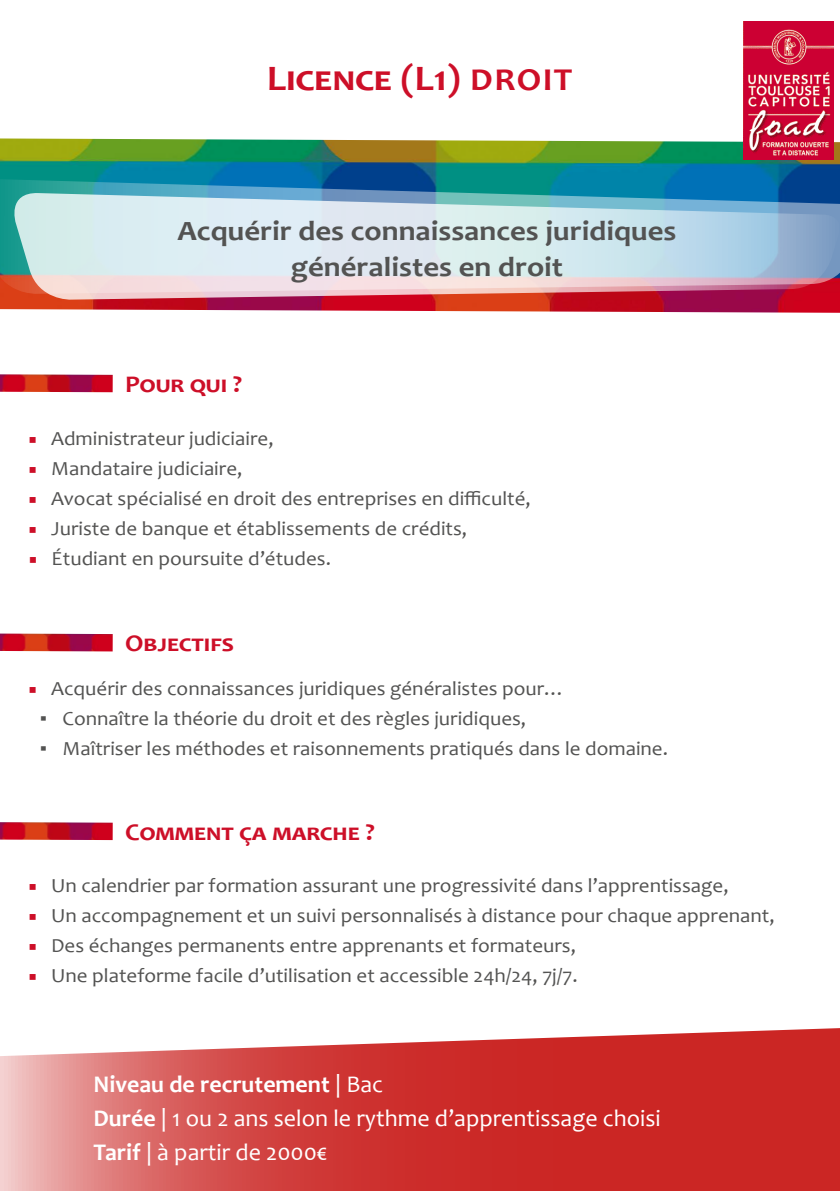
<style>
.page{position:relative;width:840px;height:1191px;background:#fff}
.page>*{position:absolute;margin:0;border:0;box-sizing:border-box;transform-origin:0 0}
.t1{font:700 36px "Candara";color:#cd0f28;scale:1.1 1}
.t2{font:700 28px/36px "Candara";color:#535352;text-align:center;scale:1.1 1}
.t3{font:24px/34px "Candara";color:#fff}
.t4{font:700 24px "Candara";color:#cd0f28;scale:1.1 1}
.t5{font:20px "Candara";color:#535352;scale:1.05 1}
.s1{font-size:32px}
.s2{font-family:"Minion Pro";color:#cd0f28}
.s3{font-family:"Verdana"}
.s4{font-weight:700}
</style>
<div class="page">
<img style="left:0;top:138px;width:839px;height:175px">
<svg style="left:0;top:178px;width:839px;height:116px;background:#127ca0"></svg>
<svg style="left:7px;top:192px;width:832px;height:108px;background:#c2cad5"></svg>
<svg style="left:0;top:1028px;width:839px;height:163px;background:#d55250"></svg>
<img style="left:0;top:374px;width:113px;height:18px">
<img style="left:0;top:633px;width:113px;height:18px">
<img style="left:0;top:822px;width:113px;height:18px">
<img style="left:742px;top:21px;width:91px;height:138px">
<h1 class="t1" style="left:267px;top:56px;width:279px">Licence (L1) <span class="s1">droit</span></h1>
<h2 class="t2" style="left:177px;top:212px;width:455px">Acquérir des connaissances juridiques généralistes en droit</h2>
<p class="t4" style="left:125px;top:369px;width:108px">Pour qui ?</p>
<p class="t5" style="left:28px;top:426px;width:235px"><span class="s2">■</span> Administrateur judiciaire,</p>
<p class="t5" style="left:28px;top:456px;width:205px"><span class="s2">■</span> Mandataire judiciaire,</p>
<p class="t5" style="left:28px;top:486px;width:479px"><span class="s2">■</span> Avocat spécialisé en droit des entreprises en difficulté,</p>
<p class="t5" style="left:28px;top:516px;width:419px"><span class="s2">■</span> Juriste de banque et établissements de crédits,</p>
<p class="t5" style="left:29px;top:546px;width:289px"><span class="s2">■</span> Étudiant en poursuite d’études.</p>
<p class="t4" style="left:125px;top:628px;width:100px">Objectifs</p>
<p class="t5" style="left:28px;top:675px;width:512px"><span class="s2">■</span> Acquérir des connaissances juridiques généralistes pour…</p>
<p class="t5" style="left:40px;top:705px;width:464px"><span class="s3">▪</span> Connaître la théorie du droit et des règles juridiques,</p>
<p class="t5" style="left:40px;top:735px;width:599px"><span class="s3">▪</span> Maîtriser les méthodes et raisonnements pratiqués dans le domaine.</p>
<p class="t4" style="left:125px;top:817px;width:228px">Comment ça marche ?</p>
<p class="t5" style="left:28px;top:873px;width:668px"><span class="s2">■</span> Un calendrier par formation assurant une progressivité dans l’apprentissage,</p>
<p class="t5" style="left:28px;top:903px;width:712px"><span class="s2">■</span> Un accompagnement et un suivi personnalisés à distance pour chaque apprenant,</p>
<p class="t5" style="left:28px;top:933px;width:522px"><span class="s2">■</span> Des échanges permanents entre apprenants et formateurs,</p>
<p class="t5" style="left:28px;top:963px;width:524px"><span class="s2">■</span> Une plateforme facile d’utilisation et accessible 24h/24, 7j/7.</p>
<p class="t3" style="left:93px;top:1066px;width:568px"><span class="s4">Niveau de recrutement</span> | Bac<br><span class="s4">Durée</span> | 1 ou 2 ans selon le rythme d’apprentissage choisi<br><span class="s4">Tarif</span> | à partir de 2000€</p>
</div>
